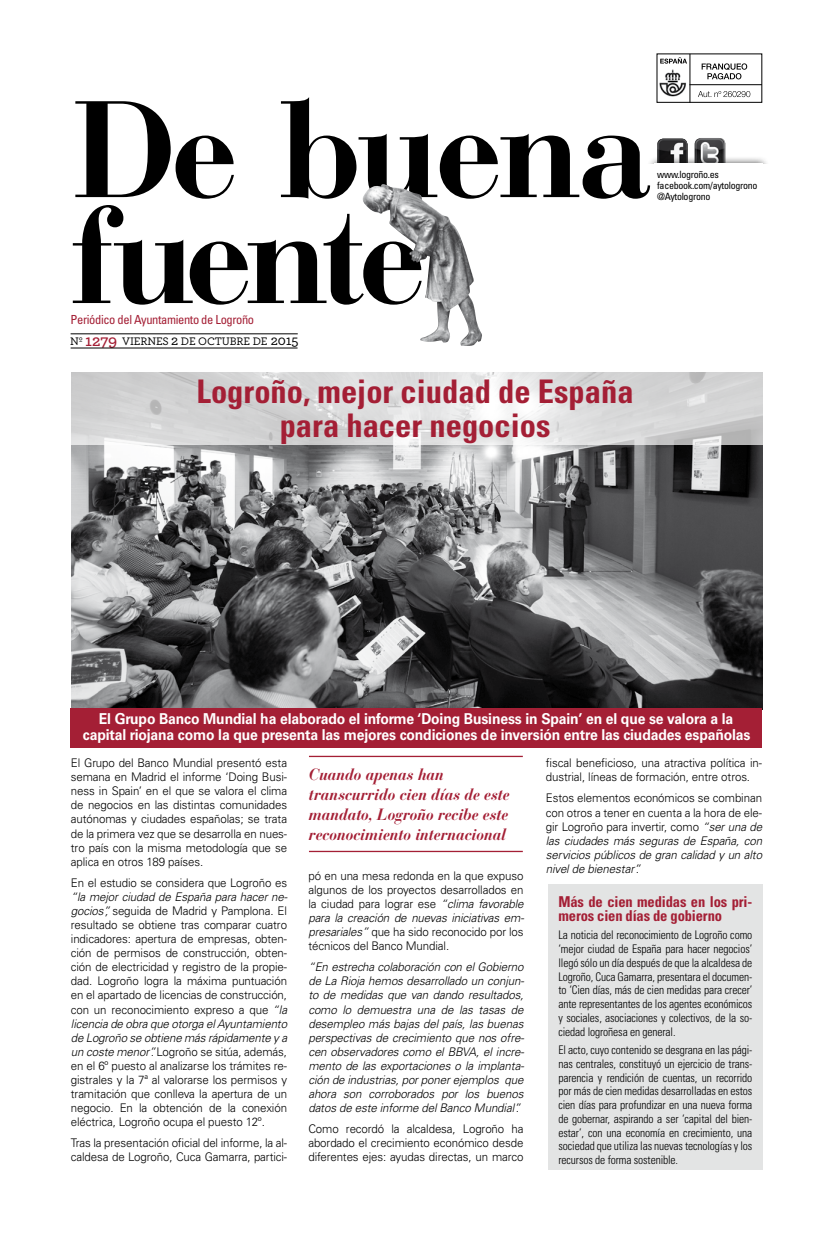
<style>
.page{position:relative;width:833px;height:1241px;background:#fff}
.page>*{position:absolute;margin:0;border:0;box-sizing:border-box;transform-origin:0 0}
.t1{font:700 136.12px "Bauer Bodoni Std";letter-spacing:-.045em;color:#000}
.t2{font:700 condensed 32.5px/33.8px "Univers LT Std";color:#a41f35;text-align:center}
.t3{font:italic 700 16.25px/20px "Bauer Bodoni Std";letter-spacing:-.01em;color:#a41f35}
.t4{font:700 15px/16.2px "Univers LT Std";letter-spacing:-.01em;color:#fff;text-align:center;scale:.93 1}
.t5{font:700 condensed 15px/13.8px "Univers LT Std";letter-spacing:-.01em;color:#a41f35}
.t6{font:condensed 12.5px "Univers LT Std";letter-spacing:-.03em;color:#a41f35}
.t7{font:300 11.88px/14px "Univers LT Std";letter-spacing:-.01em;color:#000;text-align:justify}
.t8{font:300 condensed 11.88px/13.8px "Univers LT Std";letter-spacing:-.01em;color:#000;text-align:justify}
.t9{font:italic 300 11.88px/14px "Univers LT Std";letter-spacing:-.01em;color:#000;text-align:justify}
.t10{font:500 11.5px "Archer";letter-spacing:-.01em;color:#000}
.t11{font:condensed 10px/11px "Univers LT Std";letter-spacing:-.03em;color:#000}
.s1{font-weight:600;font-size:16.62px;color:#a41f35}
.s2{font-size:14.62px}
.s3{font-style:italic}
.s4{font-style:normal}
</style>
<div class="page">
<img style="left:657px;top:138px;width:30px;height:18px">
<img style="left:694px;top:138px;width:31px;height:18px">
<div style="left:647px;top:156px;width:123px;height:86px;background:#000;opacity:.75"></div>
<div style="left:621px;top:163px;width:188px;height:89px;background:#fff"></div>
<hr style="left:71px;top:333px;width:227px;height:1px;background:#000">
<hr style="left:71px;top:348px;width:226px;height:1px;background:#000">
<div style="left:656px;top:53px;width:106px;height:50px;border:1px solid #000"></div>
<hr style="left:689px;top:54px;width:1px;height:49px;background:#000">
<hr style="left:689px;top:84px;width:73px;height:1px;background:#000">
<img style="left:659px;top:69px;width:27px;height:28px">
<svg style="left:660px;top:57px;width:27px;height:7px"></svg>
<svg style="left:701px;top:63px;width:46px;height:16px"></svg>
<svg style="left:698px;top:91px;width:52px;height:6px"></svg>
<img style="left:362px;top:184px;width:120px;height:162px">
<img style="left:71px;top:444px;width:691px;height:264px">
<div style="left:71px;top:708px;width:691px;height:39px;background:#a41f35"></div>
<svg style="left:71px;top:372px;width:692px;height:72px;fill:#d7d7d8"></svg>
<hr style="left:309px;top:755px;width:214px;height:2px;background:#a41f35">
<hr style="left:309px;top:850px;width:214px;height:2px;background:#a41f35">
<div style="left:548px;top:883px;width:214px;height:286px;background:#e3e4e4"></div>
<h1 class="t1" style="left:71px;top:68px;width:583px">De buena</h1>
<p class="t11" style="left:657px;top:169px;width:102px">www.logroño.es facebook.com/aytologrono</p>
<p class="t11" style="left:657px;top:191px;width:55px">@Aytologrono</p>
<h1 class="t1" style="left:71px;top:174px;width:357px">fuente</h1>
<p class="t6" style="left:71px;top:311px;width:185px">Periódico del Ayuntamiento de Logroño</p>
<p class="t10" style="left:70px;top:333px;width:230px">Nº <span class="s1">1279</span> VIERNES <span class="s2">2</span> DE OCTUBRE DE <span class="s2">2015</span></p>
<h2 class="t2" style="left:197px;top:374px;width:438px">Logroño, mejor ciudad de España para hacer negocios</h2>
<p class="t4" style="left:83px;top:710px;width:719px">El Grupo Banco Mundial ha elaborado el informe ‘Doing Business in Spain’ en el que se valora a la capital riojana como la que presenta las mejores condiciones de inversión entre las ciudades españolas</p>
<h3 class="t3" style="left:309px;top:764px;width:202px">Cuando apenas han transcurrido cien días de este mandato, Logroño recibe este reconocimiento internacional</h3>
<p class="t7" style="left:71px;top:755px;width:218px">El Grupo del Banco Mundial presentó esta semana en Madrid el informe ‘Doing Busi&shy;ness in Spain’ en el que se valora el clima de negocios en las distintas comunidades autónomas y ciudades españolas; se trata de la primera vez que se desarrolla en nues&shy;tro país con la misma metodología que se aplica en otros 189 países.</p>
<p class="t7" style="left:71px;top:875px;width:218px">En el estudio se considera que Logroño es</p>
<p class="t7" style="left:71px;top:889px;width:218px"><span class="s3">“la mejor ciudad de España para hacer ne&shy;gocios”,</span> seguida de Madrid y Pamplona. El resultado se obtiene tras comparar cuatro indicadores: apertura de empresas, obten&shy;ción de permisos de construcción, obten&shy;ción de electricidad y registro de la propie&shy;dad. Logroño logra la máxima puntuación en el apartado de licencias de construcción, con un reconocimiento expreso a que <span class="s3">“la licencia de obra que otorga el Ayuntamiento de Logroño se obtiene más rápidamente y a un coste menor”.</span> Logroño se sitúa, además, en el 6º puesto al analizarse los trámites re&shy;gistrales y la 7ª al valorarse los permisos y tramitación que conlleva la apertura de un negocio. En la obtención de la conexión eléctrica, Logroño ocupa el puesto 12º.</p>
<p class="t7" style="left:71px;top:1135px;width:218px">Tras la presentación oficial del informe, la al&shy;caldesa de Logroño, Cuca Gamarra, partici-</p>
<p class="t7" style="left:546px;top:755px;width:218px">fiscal beneficioso, una atractiva política in&shy;dustrial, líneas de formación, entre otros.</p>
<p class="t9" style="left:546px;top:791px;width:218px"><span class="s4">Estos elementos económicos se combinan con otros a tener en cuenta a la hora de ele&shy;gir Logroño para invertir, como</span> “ser una de las ciudades más seguras de España, con servicios públicos de gran calidad y un alto nivel de bienestar”.</p>
<p class="t7" style="left:308px;top:868px;width:217px">pó en una mesa redonda en la que expuso algunos de los proyectos desarrollados en la ciudad para lograr ese <span class="s3">“clima favorable para la creación de nuevas iniciativas em&shy;presariales”</span> que ha sido reconocido por los técnicos del Banco Mundial.</p>
<p class="t9" style="left:308px;top:960px;width:217px">“En estrecha colaboración con el Gobierno de La Rioja hemos desarrollado un conjun&shy;to de medidas que van dando resultados, como lo demuestra una de las tasas de desempleo más bajas del país, las buenas perspectivas de crecimiento que nos ofre&shy;cen observadores como el BBVA, el incre&shy;mento de las exportaciones o la implanta&shy;ción de industrias, por poner ejemplos que ahora son corroborados por los buenos datos de este informe del Banco Mundial”.</p>
<p class="t7" style="left:308px;top:1121px;width:217px">Como recordó la alcaldesa, Logroño ha abordado el crecimiento económico desde diferentes ejes: ayudas directas, un marco</p>
<p class="t5" style="left:558px;top:894px;width:195px">Más de cien medidas en los pri&shy;meros cien días de gobierno</p>
<p class="t8" style="left:558px;top:928px;width:195px">La noticia del reconocimiento de Logroño como ‘mejor ciudad de España para hacer negocios’ llegó sólo un día después de que la alcaldesa de Logroño, Cuca Gamarra, presentara el documen&shy;to ‘Cien días, más de cien medidas para crecer’ ante representantes de los agentes económicos y sociales, asociaciones y colectivos, de la so&shy;ciedad logroñesa en general.</p>
<p class="t8" style="left:558px;top:1042px;width:195px">El acto, cuyo contenido se desgrana en las pági&shy;nas centrales, constituyó un ejercicio de trans&shy;parencia y rendición de cuentas, un recorrido por más de cien medidas desarrolladas en estos cien días para profundizar en una nueva forma de gobernar, aspirando a ser ‘capital del bien&shy;estar’, con una economía en crecimiento, una sociedad que utiliza las nuevas tecnologías y los recursos de forma sostenible.</p>
</div>
